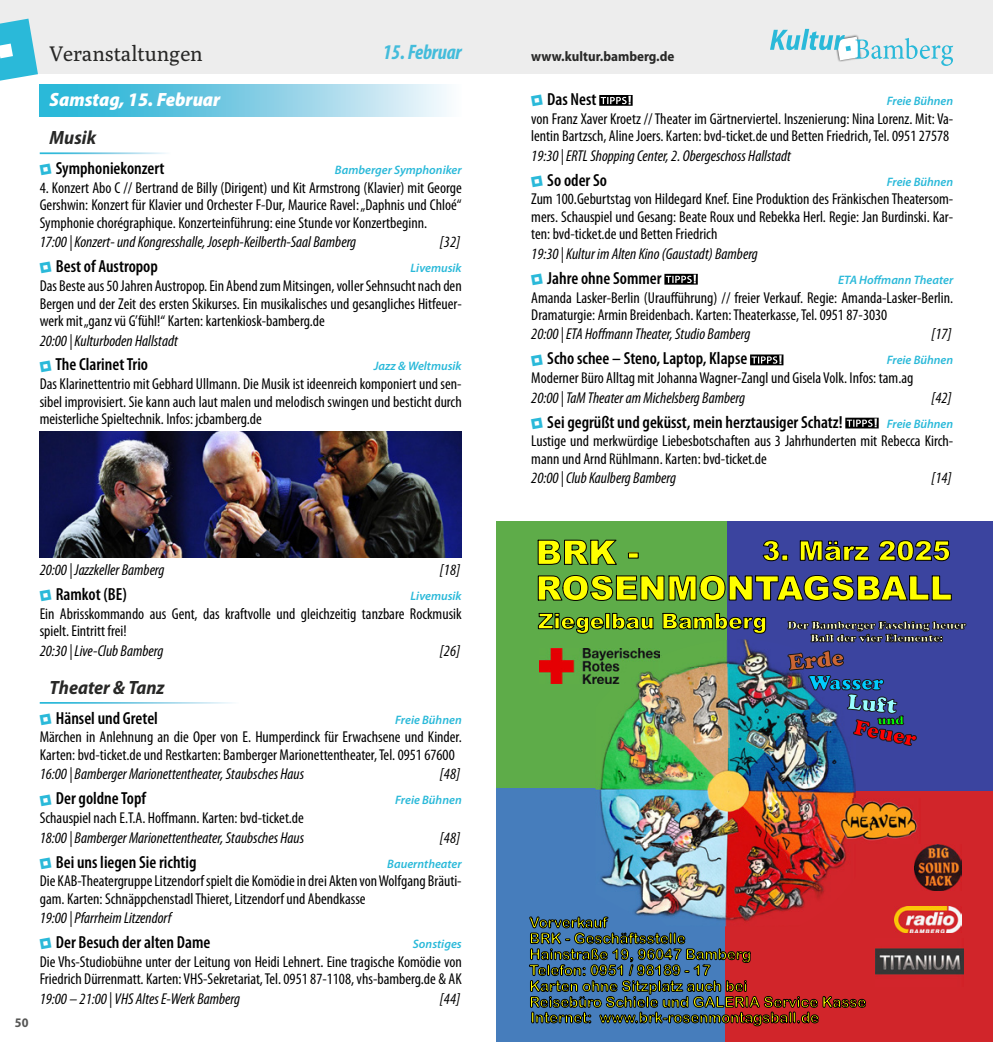
<style>
.page{position:relative;width:993px;height:1042px;background:#fff}
.page>*{position:absolute;margin:0;border:0;box-sizing:border-box;transform-origin:0 0}
.t1{font:21px "Poly";letter-spacing:-.01em;color:#282827}
.t2{font:italic 700 condensed 21px "Myriad Pro";letter-spacing:-.01em;color:#43bcdb}
.t3{font:italic 900 semi-condensed 19.25px "Myriad Pro";color:#fff}
.t4{font:italic 700 semi-condensed 19.25px "Myriad Pro";color:#282827}
.t5{font:600 condensed 17.5px "Myriad Pro";color:#000}
.t6{font:condensed 15.75px/17.5px "Myriad Pro";color:#000}
.t7{font:italic condensed 15.75px "Myriad Pro";color:#000}
.t8{font:700 semi-condensed 14px "Myriad Pro";color:#282827}
.t9{font:700 semi-condensed 13.12px "Myriad Pro";color:#575756}
.t10{font:italic 600 12.25px "Myriad Pro";color:#2ab9d9}
.s1{font-family:"Kultur.Bamberg Font";font-weight:400;font-stretch:normal;font-size:10.5px;color:#2ab9d9}
</style>
<div class="page">
<div style="left:40px;top:84px;width:421px;height:32px;background:linear-gradient(to right,#16add3,#f3f4fa)"></div>
<img style="left:40px;top:431px;width:421px;height:126px">
<svg style="left:599px;top:95px;width:33px;height:11px"></svg>
<svg style="left:664px;top:274px;width:33px;height:11px"></svg>
<svg style="left:750px;top:354px;width:33px;height:11px"></svg>
<svg style="left:845px;top:418px;width:33px;height:10px"></svg>
<div style="left:0;top:0;width:992px;height:74px;background:#ededed"></div>
<svg style="left:0;top:19px;width:38px;height:62px"></svg>
<svg style="left:770px;top:29px;width:182px;height:37px"></svg>
<div style="left:496px;top:521px;width:239px;height:273px;background:#5eac49"></div>
<div style="left:727px;top:521px;width:265px;height:286px;background:#3b449f"></div>
<div style="left:496px;top:789px;width:232px;height:253px;background:#467dbc"></div>
<div style="left:725px;top:792px;width:267px;height:250px;background:#d1252a"></div>
<hr style="left:605px;top:613px;width:4px;height:16px;background:#ff0">
<svg style="left:537px;top:613px;width:67px;height:21px"></svg>
<div style="left:605px;top:613px;width:5px;height:16px;border:1px solid #000"></div>
<svg style="left:612px;top:613px;width:41px;height:17px"></svg>
<svg style="left:662px;top:613px;width:104px;height:21px"></svg>
<div style="left:628px;top:553px;width:10px;height:5px;background:#ff0"></div>
<svg style="left:537px;top:539px;width:80px;height:26px"></svg>
<svg style="left:537px;top:575px;width:414px;height:26px"></svg>
<svg style="left:762px;top:540px;width:25px;height:21px"></svg>
<svg style="left:799px;top:540px;width:70px;height:21px"></svg>
<svg style="left:878px;top:540px;width:71px;height:21px"></svg>
<img style="left:875px;top:948px;width:88px;height:27px">
<img style="left:914px;top:844px;width:47px;height:46px">
<img style="left:894px;top:906px;width:67px;height:27px">
<img style="left:595px;top:639px;width:260px;height:276px">
<img style="left:675px;top:668px;width:54px;height:79px">
<svg style="left:786px;top:620px;width:180px;height:23px"></svg>
<img style="left:539px;top:649px;width:120px;height:34px">
<img style="left:611px;top:671px;width:82px;height:117px">
<img style="left:787px;top:650px;width:129px;height:96px">
<img style="left:839px;top:799px;width:79px;height:44px">
<svg style="left:529px;top:915px;width:336px;height:111px"></svg>
<h1 class="t1" style="left:50px;top:42px;width:155px">Veranstaltungen</h1>
<h1 class="t2" style="left:382px;top:40px;width:80px">15. Februar</h1>
<p class="t8" style="left:531px;top:48px;width:145px">www.kultur.bamberg.de</p>
<p class="t3" style="left:50px;top:89px;width:172px">Samstag, 15. Februar</p>
<p class="t4" style="left:50px;top:127px;width:48px">Musik</p>
<p class="t5" style="left:40px;top:159px;width:126px"><span class="s1">A</span> Symphoniekonzert</p>
<p class="t10" style="left:335px;top:162px;width:128px">Bamberger Symphoniker</p>
<p class="t6" style="left:40px;top:179px;width:423px;text-align:justify">4. Konzert Abo C // Bertrand de Billy (Dirigent) und Kit Armstrong (Klavier) mit George Gershwin: Konzert für Klavier und Orchester F-Dur, Maurice Ravel: „Daphnis und Chloé“ Symphonie chorégraphique. Konzerteinführung: eine Stunde vor Konzertbeginn.</p>
<p class="t7" style="left:40px;top:233px;width:318px">17:00 | Konzert- und Kongresshalle, Joseph-Keilberth-Saal Bamberg</p>
<p class="t7" style="left:440px;top:233px;width:22px">[32]</p>
<p class="t5" style="left:40px;top:257px;width:120px"><span class="s1">A</span> Best of Austropop</p>
<p class="t10" style="left:410px;top:260px;width:53px">Livemusik</p>
<p class="t6" style="left:40px;top:277px;width:423px;text-align:justify">Das Beste aus 50 Jahren Austropop. Ein Abend zum Mitsingen, voller Sehnsucht nach den Bergen und der Zeit des ersten Skikurses. Ein musikalisches und gesangliches Hitfeuer&shy;werk mit „ganz vü G’fühl!“ Karten: kartenkiosk-bamberg.de</p>
<p class="t7" style="left:40px;top:331px;width:140px">20:00 | Kulturboden Hallstadt</p>
<p class="t5" style="left:40px;top:355px;width:110px"><span class="s1">A</span> The Clarinet Trio</p>
<p class="t10" style="left:374px;top:358px;width:89px">Jazz &amp; Weltmusik</p>
<p class="t6" style="left:40px;top:375px;width:423px;text-align:justify">Das Klarinettentrio mit Gebhard Ullmann. Die Musik ist ideenreich komponiert und sen&shy;sibel improvisiert. Sie kann auch laut malen und melodisch swingen und besticht durch meisterliche Spieltechnik. Infos: jcbamberg.de</p>
<p class="t5" style="left:531px;top:90px;width:67px"><span class="s1">A</span> Das Nest</p>
<p class="t10" style="left:886px;top:93px;width:68px">Freie Bühnen</p>
<p class="t6" style="left:531px;top:109px;width:423px">von Franz Xaver Kroetz // Theater im Gärtnerviertel. Inszenierung: Nina Lorenz. Mit: Va&shy;lentin Bartzsch, Aline Joers. Karten: bvd-ticket.de und Betten Friedrich, Tel. 0951 27578</p>
<p class="t7" style="left:531px;top:146px;width:261px">19:30 | ERTL Shopping Center, 2. Obergeschoss Hallstadt</p>
<p class="t5" style="left:531px;top:170px;width:77px"><span class="s1">A</span> So oder So</p>
<p class="t10" style="left:886px;top:174px;width:68px">Freie Bühnen</p>
<p class="t6" style="left:531px;top:190px;width:423px;text-align:justify">Zum 100.Geburtstag von Hildegard Knef. Eine Produktion des Fränkischen Theatersom&shy;mers. Schauspiel und Gesang: Beate Roux und Rebekka Herl. Regie: Jan Burdinski. Kar&shy;ten: bvd-ticket.de und Betten Friedrich</p>
<p class="t7" style="left:531px;top:244px;width:228px">19:30 | Kultur im Alten Kino (Gaustadt) Bamberg</p>
<p class="t5" style="left:531px;top:268px;width:132px"><span class="s1">A</span> Jahre ohne Sommer</p>
<p class="t10" style="left:838px;top:272px;width:116px">ETA Hoffmann Theater</p>
<p class="t6" style="left:531px;top:288px;width:423px">Amanda Lasker-Berlin (Uraufführung) // freier Verkauf. Regie: Amanda-Lasker-Berlin.<br>Dramaturgie: Armin Breidenbach. Karten: Theaterkasse, Tel. 0951 87-3030</p>
<p class="t7" style="left:531px;top:325px;width:220px">20:00 | ETA Hoffmann Theater, Studio Bamberg</p>
<p class="t7" style="left:931px;top:325px;width:22px">[17]</p>
<p class="t5" style="left:531px;top:349px;width:217px"><span class="s1">A</span> Scho schee – Steno, Laptop, Klapse</p>
<p class="t10" style="left:886px;top:352px;width:68px">Freie Bühnen</p>
<p class="t6" style="left:531px;top:369px;width:383px">Moderner Büro Alltag mit Johanna Wagner-Zangl und Gisela Volk. Infos: tam.ag</p>
<p class="t7" style="left:531px;top:388px;width:215px">20:00 | TaM Theater am Michelsberg Bamberg</p>
<p class="t7" style="left:931px;top:388px;width:22px">[42]</p>
<p class="t5" style="left:531px;top:412px;width:313px"><span class="s1">A</span> Sei gegrüßt und geküsst, mein herztausiger Schatz!</p>
<p class="t10" style="left:886px;top:416px;width:68px">Freie Bühnen</p>
<p class="t6" style="left:531px;top:432px;width:423px">Lustige und merkwürdige Liebesbotschaften aus 3 Jahrhunderten mit Rebecca Kirch&shy;mann und Arnd Rühlmann. Karten: bvd-ticket.de</p>
<p class="t7" style="left:531px;top:468px;width:146px">20:00 | Club Kaulberg Bamberg</p>
<p class="t7" style="left:931px;top:468px;width:22px">[14]</p>
<p class="t9" style="left:15px;top:1015px;width:15px">50</p>
<p class="t7" style="left:40px;top:560px;width:126px">20:00 | Jazzkeller Bamberg</p>
<p class="t7" style="left:440px;top:560px;width:22px">[18]</p>
<p class="t5" style="left:40px;top:585px;width:89px"><span class="s1">A</span> Ramkot (BE)</p>
<p class="t10" style="left:410px;top:588px;width:53px">Livemusik</p>
<p class="t6" style="left:40px;top:605px;width:423px">Ein Abrisskommando aus Gent, das kraftvolle und gleichzeitig tanzbare Rockmusik spielt. Eintritt frei!</p>
<p class="t7" style="left:40px;top:641px;width:125px">20:30 | Live-Club Bamberg</p>
<p class="t7" style="left:440px;top:641px;width:22px">[26]</p>
<p class="t4" style="left:50px;top:677px;width:116px">Theater &amp; Tanz</p>
<p class="t5" style="left:40px;top:708px;width:120px"><span class="s1">A</span> Hänsel und Gretel</p>
<p class="t10" style="left:395px;top:712px;width:68px">Freie Bühnen</p>
<p class="t6" style="left:40px;top:728px;width:423px">Märchen in Anlehnung an die Oper von E. Humperdinck für Erwachsene und Kinder.<br>Karten: bvd-ticket.de und Restkarten: Bamberger Marionettentheater, Tel. 0951 67600</p>
<p class="t7" style="left:40px;top:765px;width:266px">16:00 | Bamberger Marionettentheater, Staubsches Haus</p>
<p class="t7" style="left:440px;top:765px;width:22px">[48]</p>
<p class="t5" style="left:40px;top:789px;width:108px"><span class="s1">A</span> Der goldne Topf</p>
<p class="t10" style="left:395px;top:792px;width:68px">Freie Bühnen</p>
<p class="t6" style="left:40px;top:809px;width:265px">Schauspiel nach E.T.A. Hoffmann. Karten: bvd-ticket.de</p>
<p class="t7" style="left:40px;top:828px;width:266px">18:00 | Bamberger Marionettentheater, Staubsches Haus</p>
<p class="t7" style="left:440px;top:828px;width:22px">[48]</p>
<p class="t5" style="left:40px;top:852px;width:158px"><span class="s1">A</span> Bei uns liegen Sie richtig</p>
<p class="t10" style="left:387px;top:855px;width:76px">Bauerntheater</p>
<p class="t6" style="left:40px;top:872px;width:423px">Die KAB-Theatergruppe Litzendorf spielt die Komödie in drei Akten von Wolfgang Bräuti&shy;gam. Karten: Schnäppchenstadl Thieret, Litzendorf und Abendkasse</p>
<p class="t7" style="left:40px;top:908px;width:133px">19:00 | Pfarrheim Litzendorf</p>
<p class="t5" style="left:40px;top:933px;width:172px"><span class="s1">A</span> Der Besuch der alten Dame</p>
<p class="t10" style="left:412px;top:936px;width:50px">Sonstiges</p>
<p class="t6" style="left:40px;top:953px;width:423px">Die Vhs-Studiobühne unter der Leitung von Heidi Lehnert. Eine tragische Komödie von<br>Friedrich Dürrenmatt. Karten: VHS-Sekretariat, Tel. 0951 87-1108, vhs-bamberg.de &amp; AK</p>
<p class="t7" style="left:40px;top:989px;width:202px">19:00 – 21:00 | VHS Altes E-Werk Bamberg</p>
<p class="t7" style="left:440px;top:989px;width:22px">[44]</p>
</div>
